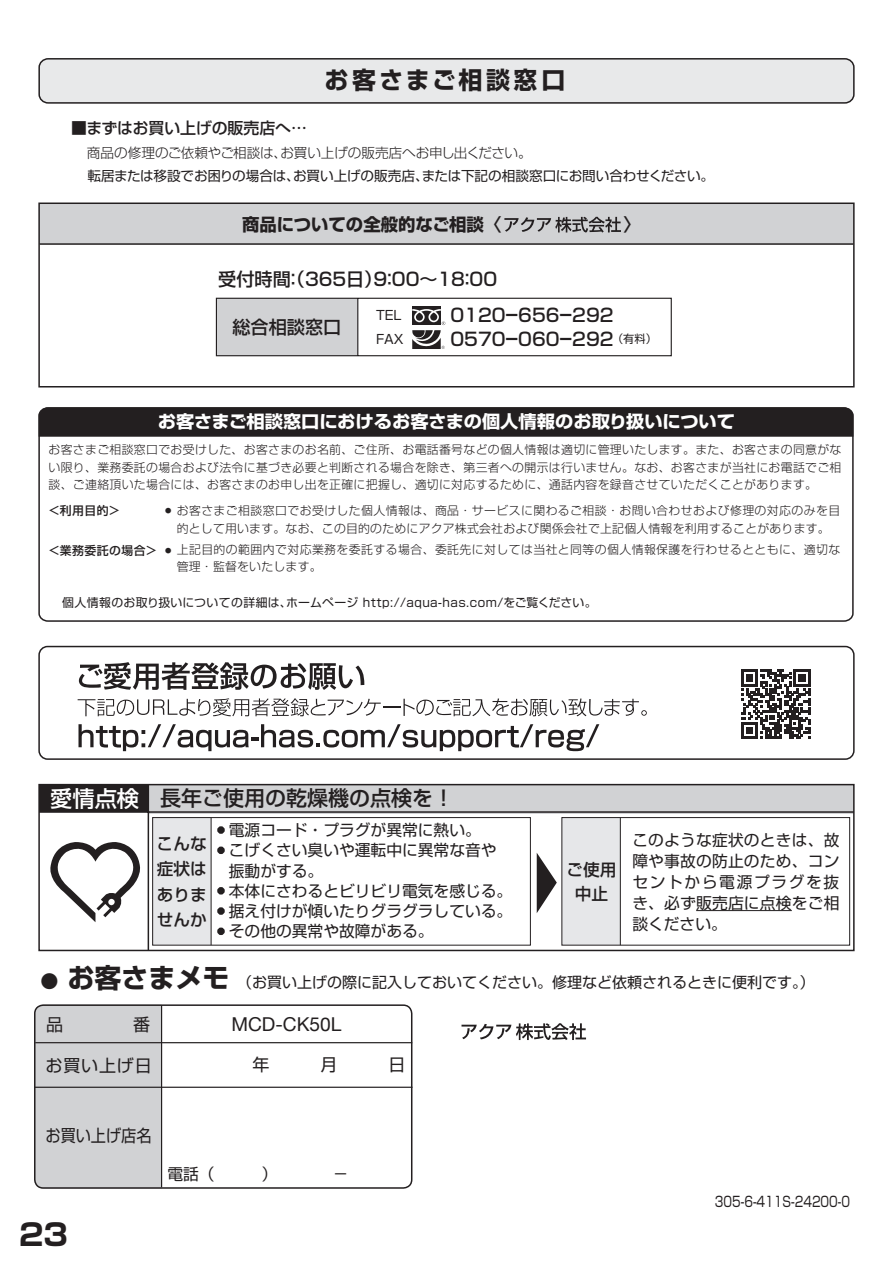
<style>
.page{position:relative;width:893px;height:1263px;background:#fff}
.page>*{position:absolute;margin:0;border:0;box-sizing:border-box;transform-origin:0 0}
.t1{font:700 30px "Shin Go Pro";color:#231f20}
.t2{font:700 24px "Shin Go Pro";letter-spacing:.145em;color:#231f20}
.t3{font:500 21px "Shin Go Pro";color:#231f20}
.t4{font:19.2px "Helvetica Neue";color:#231f20}
.t5{font:500 18.15px/24px "Shin Go Pro";color:#231f20}
.t6{font:700 17.4px "Shin Go Pro";color:#fff;scale:1.05 1}
.t7{font:700 17.4px "Shin Go Pro";color:#231f20}
.t8{font:500 17.4px "Shin Go Pro";color:#231f20}
.t9{font:16.95px "Shin Go Pro";color:#231f20;scale:.89 1}
.t10{font:16.95px "Shin Go Pro";color:#231f20}
.t11{font:500 16.65px/25.5px "Shin Go Pro";color:#231f20}
.t12{font:500 15.9px "Shin Go Pro";letter-spacing:-.005em;color:#231f20}
.t13{font:15.75px/21px "Shin Go Pro";color:#231f20;text-align:justify}
.t14{font:15px "Shin Go Pro";color:#231f20}
.t15{font:14.25px "Shin Go Pro";color:#231f20;scale:.8 1}
.t16{font:13.65px "Shin Go Pro";letter-spacing:-.01em;color:#231f20}
.t17{font:300 13.65px "Shin Go Pro";letter-spacing:-.015em;color:#231f20}
.t18{font:12.75px/24px "Shin Go Pro";color:#231f20}
.t19{font:300 11.85px/17.5px "Shin Go Pro";letter-spacing:.035em;color:#231f20}
.t20{font:11.85px "Shin Go Pro";letter-spacing:.03em;color:#231f20}
.t21{font:500 11.85px "Shin Go Pro";letter-spacing:.04em;color:#231f20}
.t22{font:6.3px "Shin Go Pro";color:#231f20}
.s1{font-weight:400;font-size:11.25px}
.s2{font-size:22.2px;color:#fff}
.s3{font-weight:700}
.s4{font-weight:500;font-size:16.65px}
.s5{font-size:18px}
.s6{font-weight:700;font-size:27px}
</style>
<div class="page">
<div style="left:34px;top:1007px;width:127px;height:182px;background:#d1d2d4"></div>
<div style="left:34px;top:1004px;width:378px;height:185px;border:2px solid #231f20;border-radius:9px"></div>
<hr style="left:161px;top:1005px;width:1px;height:182px;background:#231f20">
<hr style="left:35px;top:1042px;width:377px;height:1px;background:#231f20">
<hr style="left:34px;top:1087px;width:378px;height:1px;background:#231f20">
<div style="left:153px;top:817px;width:58px;height:128px;background:#e6e7e9"></div>
<div style="left:217px;top:826px;width:8px;height:8px;border:3px solid #231f20;border-radius:50%"></div>
<div style="left:217px;top:846px;width:8px;height:8px;border:3px solid #231f20;border-radius:50%"></div>
<div style="left:217px;top:887px;width:8px;height:7px;border:3px solid #231f20;border-radius:50%"></div>
<div style="left:217px;top:907px;width:8px;height:8px;border:3px solid #231f20;border-radius:50%"></div>
<div style="left:217px;top:927px;width:8px;height:8px;border:3px solid #231f20;border-radius:50%"></div>
<div style="left:148px;top:785px;width:706px;height:29px;background:#d1d2d4"></div>
<div style="left:38px;top:784px;width:817px;height:167px;border:2px solid #231f20"></div>
<div style="left:152px;top:817px;width:379px;height:128px;border:1px solid #231f20"></div>
<hr style="left:148px;top:785px;width:1px;height:165px;background:#231f20">
<hr style="left:39px;top:811px;width:815px;height:2px;background:#231f20">
<hr style="left:211px;top:817px;width:1px;height:128px;background:#231f20">
<div style="left:562px;top:817px;width:58px;height:128px;background:#e6e7e9"></div>
<div style="left:561px;top:817px;width:289px;height:128px;border:1px solid #231f20"></div>
<hr style="left:620px;top:817px;width:1px;height:128px;background:#231f20">
<svg style="left:50px;top:842px;width:90px;height:80px"></svg>
<svg style="left:537px;top:853px;width:20px;height:60px"></svg>
<div style="left:39px;top:785px;width:109px;height:27px;background:#231f20"></div>
<hr style="left:696px;top:910px;width:96px;height:1px;background:#231f20">
<svg style="left:461px;top:1023px;width:125px;height:17px"></svg>
<svg style="left:79px;top:662px;width:285px;height:28px"></svg>
<svg style="left:78px;top:698px;width:569px;height:18px"></svg>
<svg style="left:78px;top:724px;width:521px;height:27px"></svg>
<div style="left:38px;top:646px;width:817px;height:114px;border:2px solid #231f20;border-radius:9px"></div>
<svg style="left:741px;top:669px;width:69px;height:70px"></svg>
<svg style="left:38px;top:413px;width:816px;height:209px"></svg>
<div style="left:39px;top:407px;width:814px;height:30px;background:#231f20"></div>
<div style="left:39px;top:59px;width:815px;height:44px;background:#e8e9ea;border-radius:9px"></div>
<div style="left:38px;top:58px;width:817px;height:46px;border:2px solid #231f20;border-radius:9px"></div>
<div style="left:39px;top:204px;width:815px;height:40px;background:#d1d2d4"></div>
<div style="left:38px;top:202px;width:817px;height:185px;border:2px solid #231f20"></div>
<hr style="left:40px;top:243px;width:813px;height:2px;background:#231f20">
<svg style="left:215px;top:297px;width:457px;height:60px"></svg>
<svg style="left:504px;top:217px;width:117px;height:16px"></svg>
<h2 class="t2" style="left:325px;top:61px;width:242px">お客さまご相談窓口</h2>
<h3 class="t12" style="left:71px;top:115px;width:237px">■まずはお買い上げの販売店へ…</h3>
<p class="t17" style="left:87px;top:141px;width:446px">商品の修理のご依頼やご相談は、お買い上げの販売店へお申し出ください。</p>
<p class="t16" style="left:87px;top:165px;width:628px">転居または移設でお困りの場合は、お買い上げの販売店、または下記の相談窓口にお問い合わせください。</p>
<h3 class="t7" style="left:242px;top:210px;width:313px">商品についての全般的なご相談　　　　</h3>
<h3 class="t8" style="left:484px;top:210px;width:19px">〈</h3>
<h3 class="t8" style="left:623px;top:210px;width:19px">〉</h3>
<h3 class="t5" style="left:218px;top:265px;width:280px">受付時間：（365日）9：00～18：00</h3>
<h3 class="t5" style="left:232px;top:313px;width:110px">総合相談窓口</h3>
<h3 class="t5" style="left:450px;top:301px;width:208px">0120ー656ー292<br>0570ー060ー292<span class="s1">（有料）</span></h3>
<p class="t18" style="left:376px;top:302px;width:29px">TEL<br>FAX</p>
<h3 class="t6" style="left:158px;top:408px;width:551px">お客さまご相談窓口におけるお客さまの個人情報のお取り扱いについて</h3>
<p class="t19" style="left:49px;top:439px;width:794px;text-align:justify">お客さまご相談窓口でお受けした、お客さまのお名前、ご住所、お電話番号などの個人情報は適切に管理いたします。また、お客さまの同意がない限り、業務委託の場合および法令に基づき必要と判断される場合を除き、第三者への開示は行いません。なお、お客さまが当社にお電話でご相談、ご連絡頂いた場合には、お客さまのお申し出を正確に把握し、適切に対応するために、通話内容を録音させていただくことがあります。</p>
<p class="t21" style="left:48px;top:501px;width:73px">＜利用目的＞</p>
<p class="t22" style="left:165px;top:506px;width:8px">●</p>
<p class="t21" style="left:48px;top:541px;width:125px">＜業務委託の場合＞ <sup>●</sup></p>
<p class="t19" style="left:177px;top:501px;width:665px">お客さまご相談窓口でお受けした個人情報は、商品・サービスに関わるご相談・お問い合わせおよび修理の対応のみを目的として用います。なお、この目的のためにアクア株式会社および関係会社で上記個人情報を利用することがあります。</p>
<p class="t19" style="left:177px;top:539px;width:665px">上記目的の範囲内で対応業務を委託する場合、委託先に対しては当社と同等の個人情報保護を行わせるとともに、適切な管理・監督をいたします。</p>
<p class="t20" style="left:62px;top:592px;width:536px">個人情報のお取り扱いについての詳細は、ホームページ http://aqua-has.com/をご覧ください。</p>
<h3 class="t3" style="left:50px;top:781px;width:406px"><span class="s2">愛情点検</span> 長年ご使用の乾燥機の点検を！</h3>
<h3 class="t13" style="left:213px;top:818px;width:285px;line-height:20.2px"><span class="s3">・</span>電源コード・プラグが異常に熱い。<span class="s3">・</span>こげくさい臭いや運転中に異常な音や</h3>
<h3 class="t13" style="left:213px;top:879px;width:301px;line-height:20.2px"><span class="s3">・</span>本体にさわるとビリビリ電気を感じる。<span class="s3">・</span>据え付けが傾いたりグラグラしている。<span class="s3">・</span>その他の異常や故障がある。</h3>
<h3 class="t11" style="left:157px;top:828px;width:51px">こんな</h3>
<h3 class="t13" style="left:157px;top:858px;width:168px"><span class="s4">症状は</span>　振動がする。</h3>
<h3 class="t11" style="left:157px;top:879px;width:51px">ありませんか</h3>
<h3 class="t11" style="left:567px;top:856px;width:51px;line-height:23.9px;text-align:center">ご使用中止</h3>
<h3 class="t13" style="left:632px;top:828px;width:209px">このような症状のときは、故障や事故の防止のため、コンセントから電源プラグを抜き、必ず販売店に点検をご相談ください。</h3>
<p class="t14" style="left:41px;top:969px;width:776px"><span class="s5">●　</span><span class="s6">お客さまメモ</span>（お買い上げの際に記入しておいてください。修理など依頼されるときに便利です。）</p>
<h3 class="t10" style="left:46px;top:1051px;width:108px">お買い上げ日</h3>
<h3 class="t9" style="left:46px;top:1121px;width:121px">お買い上げ店名</h3>
<h1 class="t1" style="left:19px;top:1211px;width:50px">23</h1>
<h3 class="t4" style="left:231px;top:1011px;width:111px">MCD-CK50L</h3>
<p class="t15" style="left:715px;top:1190px;width:170px">305-6-411S-24200-0</p>
</div>
